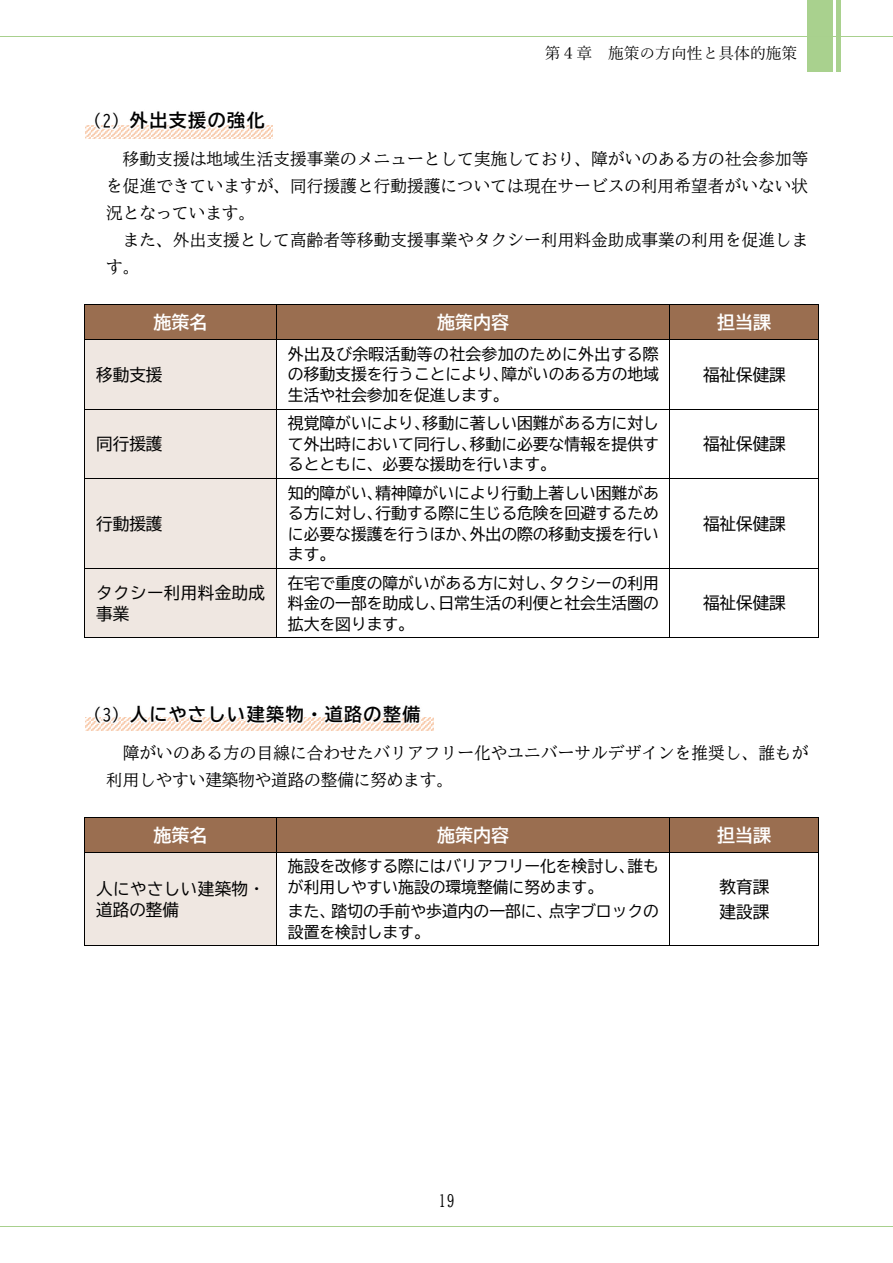
<style>
.page{position:relative;width:893px;height:1263px;background:#fff}
.page>*{position:absolute;margin:0;border:0;box-sizing:border-box;transform-origin:0 0}
.t1{font:18px "BIZ UD Gothic Bold";letter-spacing:.08em;color:#000}
.t2{font:18px "BIZ UD Gothic Bold";color:#fff}
.t3{font:16.5px/27px "BIZ UD Mincho Medium";letter-spacing:.01em;color:#000}
.t4{font:16.5px "BIZ UD Gothic";color:#000}
.t5{font:16.5px/21.5px "BIZ UD Gothic";letter-spacing:.02em;color:#000}
.t6{font:15.9px/20.5px "BIZ UD Gothic";color:#000;text-align:justify}
.t7{font:15.9px "Yu Mincho";color:#000}
.s1{font-family:"BIZ UD Gothic";font-size:16.5px}
</style>
<div class="page">
<div style="left:808px;top:0;width:25px;height:71px;background:#a9d18e"></div>
<hr style="left:837px;top:0;width:4px;height:71px;background:#a9d18e">
<img style="left:85px;top:125px;width:33px;height:14px">
<img style="left:118px;top:125px;width:155px;height:14px">
<div style="left:86px;top:305px;width:190px;height:34px;background:#9a6e50"></div>
<div style="left:277px;top:305px;width:393px;height:34px;background:#9a6e50"></div>
<div style="left:670px;top:305px;width:148px;height:34px;background:#9a6e50"></div>
<hr style="left:85px;top:305px;width:191px;height:1px;background:#000">
<hr style="left:277px;top:305px;width:393px;height:1px;background:#000">
<hr style="left:670px;top:305px;width:148px;height:1px;background:#000">
<hr style="left:85px;top:305px;width:1px;height:34px;background:#000">
<hr style="left:276px;top:305px;width:1px;height:34px;background:#000">
<hr style="left:670px;top:305px;width:1px;height:34px;background:#000">
<hr style="left:818px;top:305px;width:1px;height:34px;background:#000">
<div style="left:86px;top:340px;width:190px;height:69px;background:#efe7e1"></div>
<hr style="left:85px;top:339px;width:191px;height:1px;background:#000">
<hr style="left:277px;top:339px;width:393px;height:1px;background:#000">
<hr style="left:670px;top:339px;width:148px;height:1px;background:#000">
<hr style="left:85px;top:340px;width:1px;height:69px;background:#000">
<hr style="left:276px;top:340px;width:1px;height:69px;background:#000">
<hr style="left:670px;top:340px;width:1px;height:69px;background:#000">
<hr style="left:818px;top:340px;width:1px;height:69px;background:#000">
<div style="left:86px;top:410px;width:190px;height:68px;background:#efe7e1"></div>
<hr style="left:85px;top:409px;width:191px;height:1px;background:#000">
<hr style="left:277px;top:409px;width:393px;height:1px;background:#000">
<hr style="left:670px;top:409px;width:148px;height:1px;background:#000">
<hr style="left:85px;top:410px;width:1px;height:68px;background:#000">
<hr style="left:276px;top:410px;width:1px;height:68px;background:#000">
<hr style="left:670px;top:410px;width:1px;height:68px;background:#000">
<hr style="left:818px;top:410px;width:1px;height:68px;background:#000">
<div style="left:86px;top:479px;width:190px;height:89px;background:#efe7e1"></div>
<hr style="left:85px;top:478px;width:191px;height:1px;background:#000">
<hr style="left:277px;top:478px;width:393px;height:1px;background:#000">
<hr style="left:670px;top:478px;width:148px;height:1px;background:#000">
<hr style="left:85px;top:479px;width:1px;height:89px;background:#000">
<hr style="left:276px;top:479px;width:1px;height:89px;background:#000">
<hr style="left:670px;top:479px;width:1px;height:89px;background:#000">
<hr style="left:818px;top:479px;width:1px;height:89px;background:#000">
<div style="left:86px;top:569px;width:190px;height:68px;background:#efe7e1"></div>
<hr style="left:85px;top:568px;width:191px;height:1px;background:#000">
<hr style="left:277px;top:568px;width:393px;height:1px;background:#000">
<hr style="left:670px;top:568px;width:148px;height:1px;background:#000">
<hr style="left:85px;top:569px;width:1px;height:68px;background:#000">
<hr style="left:85px;top:637px;width:191px;height:1px;background:#000">
<hr style="left:276px;top:569px;width:1px;height:68px;background:#000">
<hr style="left:277px;top:637px;width:393px;height:1px;background:#000">
<hr style="left:670px;top:569px;width:1px;height:68px;background:#000">
<hr style="left:670px;top:637px;width:148px;height:1px;background:#000">
<hr style="left:818px;top:569px;width:1px;height:68px;background:#000">
<img style="left:85px;top:717px;width:33px;height:14px">
<img style="left:118px;top:717px;width:316px;height:14px">
<div style="left:86px;top:818px;width:190px;height:34px;background:#9a6e50"></div>
<div style="left:277px;top:818px;width:393px;height:34px;background:#9a6e50"></div>
<div style="left:670px;top:818px;width:148px;height:34px;background:#9a6e50"></div>
<hr style="left:85px;top:817px;width:191px;height:1px;background:#000">
<hr style="left:277px;top:817px;width:393px;height:1px;background:#000">
<hr style="left:670px;top:817px;width:148px;height:1px;background:#000">
<hr style="left:85px;top:818px;width:1px;height:34px;background:#000">
<hr style="left:276px;top:818px;width:1px;height:34px;background:#000">
<hr style="left:670px;top:818px;width:1px;height:34px;background:#000">
<hr style="left:818px;top:818px;width:1px;height:34px;background:#000">
<div style="left:86px;top:853px;width:190px;height:92px;background:#efe7e1"></div>
<hr style="left:85px;top:852px;width:191px;height:1px;background:#000">
<hr style="left:277px;top:852px;width:393px;height:1px;background:#000">
<hr style="left:670px;top:852px;width:148px;height:1px;background:#000">
<hr style="left:85px;top:853px;width:1px;height:92px;background:#000">
<hr style="left:85px;top:945px;width:191px;height:1px;background:#000">
<hr style="left:276px;top:853px;width:1px;height:92px;background:#000">
<hr style="left:277px;top:945px;width:393px;height:1px;background:#000">
<hr style="left:670px;top:853px;width:1px;height:92px;background:#000">
<hr style="left:670px;top:945px;width:148px;height:1px;background:#000">
<hr style="left:818px;top:853px;width:1px;height:92px;background:#000">
<hr style="left:0;top:36px;width:893px;height:1px;background:#a8d08d">
<hr style="left:0;top:1226px;width:893px;height:1px;background:#a8d08d">
<p class="t7" style="left:545px;top:45px;width:254px">第４章 施策の方向性と具体的施策</p>
<h4 class="t1" style="left:85px;top:111px;width:181px"><span class="s1">（2）</span>外出支援の強化</h4>
<p class="t3" style="left:106px;top:145px;width:704px;text-align:justify;text-indent:17px">移動支援は地域生活支援事業のメニューとして実施しており、障がいのある方の社会参加等を促進できていますが、同行援護と行動援護については現在サービスの利用希望者がいない状況となっています。</p>
<p class="t3" style="left:106px;top:226px;width:704px;text-indent:17px">また、外出支援として高齢者等移動支援事業やタクシー利用料金助成事業の利用を促進します。</p>
<p class="t2" style="left:154px;top:313px;width:56px">施策名</p>
<p class="t2" style="left:437px;top:313px;width:73px">施策内容</p>
<p class="t2" style="left:717px;top:313px;width:55px">担当課</p>
<p class="t4" style="left:96px;top:366px;width:68px">移動支援</p>
<p class="t6" style="left:288px;top:344px;width:373px">外出及び余暇活動等の社会参加のために外出する際の移動支援を行うことにより、障がいのある方の地域生活や社会参加を促進します。</p>
<p class="t4" style="left:703px;top:366px;width:84px">福祉保健課</p>
<p class="t4" style="left:96px;top:436px;width:68px">同行援護</p>
<p class="t4" style="left:96px;top:515px;width:68px">行動援護</p>
<p class="t6" style="left:288px;top:413px;width:373px">視覚障がいにより、移動に著しい困難がある方に対して外出時において同行し、移動に必要な情報を提供するとともに、必要な援助を行います。</p>
<p class="t6" style="left:288px;top:482px;width:373px">知的障がい、精神障がいにより行動上著しい困難がある方に対し、行動する際に生じる危険を回避するために必要な援護を行うほか、外出の際の移動支援を行います。</p>
<p class="t5" style="left:96px;top:582px;width:170px">タクシー利用料金助成事業</p>
<p class="t6" style="left:288px;top:572px;width:373px">在宅で重度の障がいがある方に対し、タクシーの利用料金の一部を助成し、日常生活の利便と社会生活圏の拡大を図ります。</p>
<p class="t4" style="left:703px;top:436px;width:84px">福祉保健課</p>
<p class="t4" style="left:703px;top:515px;width:84px">福祉保健課</p>
<p class="t4" style="left:703px;top:595px;width:84px">福祉保健課</p>
<h4 class="t1" style="left:85px;top:705px;width:337px"><span class="s1">（3）</span>人にやさしい建築物・道路の整備</h4>
<p class="t3" style="left:106px;top:739px;width:704px;text-indent:17px">障がいのある方の目線に合わせたバリアフリー化やユニバーサルデザインを推奨し、誰もが利用しやすい建築物や道路の整備に努めます。</p>
<p class="t2" style="left:154px;top:826px;width:56px">施策名</p>
<p class="t2" style="left:437px;top:826px;width:73px">施策内容</p>
<p class="t2" style="left:717px;top:826px;width:55px">担当課</p>
<p class="t5" style="left:96px;top:878px;width:170px">人にやさしい建築物・道路の整備</p>
<p class="t6" style="left:288px;top:856px;width:373px">施設を改修する際にはバリアフリー化を検討し、誰もが利用しやすい施設の環境整備に努めます。</p>
<p class="t6" style="left:288px;top:901px;width:373px">また、踏切の手前や歩道内の一部に、点字ブロックの設置を検討します。</p>
<p class="t4" style="left:720px;top:878px;width:51px">教育課</p>
<p class="t4" style="left:720px;top:903px;width:51px">建設課</p>
<p class="t3" style="left:438px;top:1187px;width:18px">19</p>
</div>
